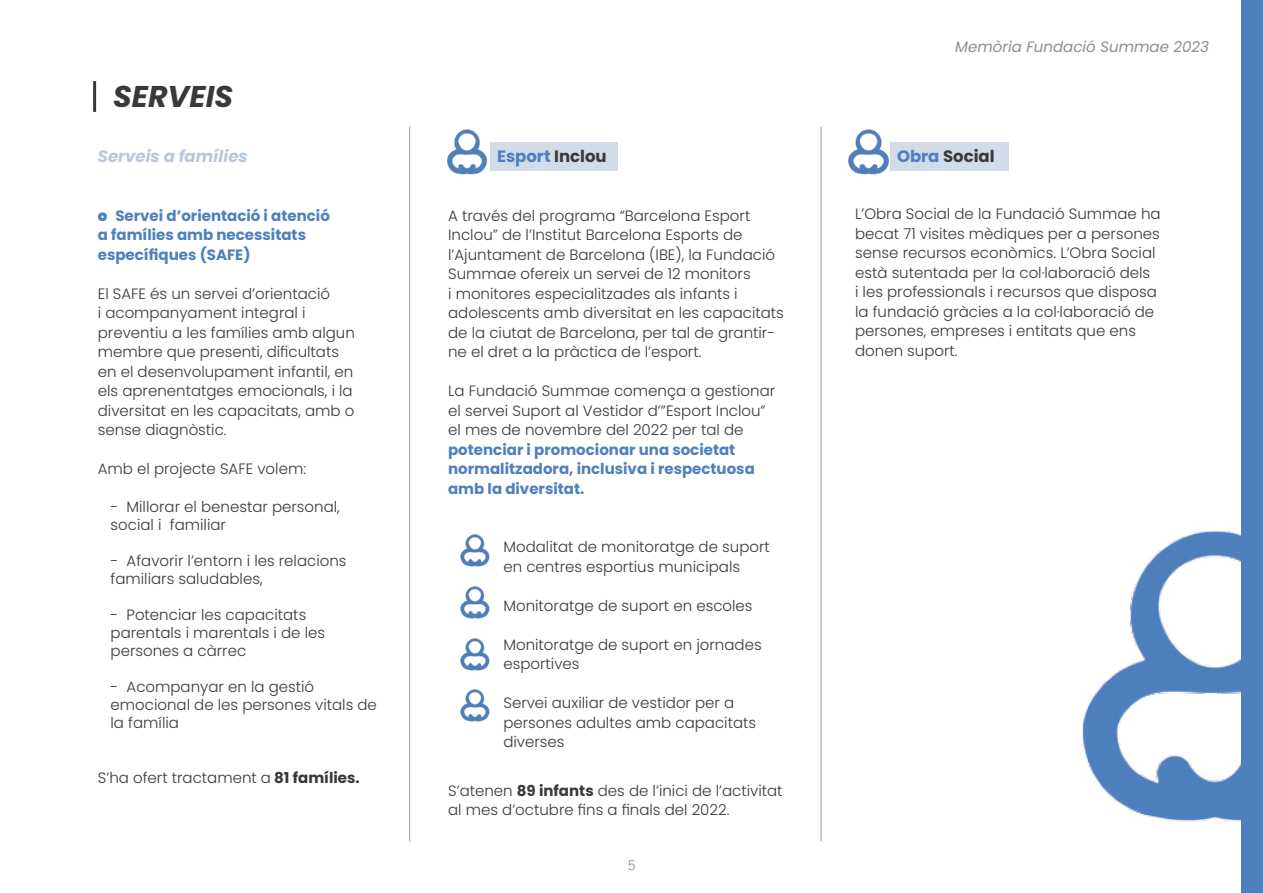
<style>
.page{position:relative;width:1263px;height:893px;background:#fff}
.page>*{position:absolute;margin:0;border:0;box-sizing:border-box;transform-origin:0 0}
.t1{font:italic 700 30px "Poppins";color:#3a3938}
.t2{font:italic 700 16.5px "Poppins";color:#b8c8dc}
.t3{font:700 16.5px "Poppins";color:#4d80bd}
.t4{font:700 16.5px "Poppins";color:#3a3938}
.t5{font:300 15px/19.5px "Poppins";color:#3a3938}
.t6{font:700 15px/19.5px "Poppins";color:#4d80bd}
.t7{font:italic 15px "Poppins";color:#8e8e8d}
.t8{font:13.5px "Trade Gothic LT";color:#949494}
.s1{font-weight:900}
.s2{font-weight:700}
.s3{color:#3a3938}
.s4{color:#4d80bd}
</style>
<div class="page">
<img style="left:1082px;top:507px;width:160px;height:334px">
<div style="left:490px;top:142px;width:128px;height:29px;background:#d2dce9"></div>
<div style="left:890px;top:142px;width:119px;height:29px;background:#d2dce9"></div>
<img style="left:447px;top:129px;width:41px;height:46px">
<img style="left:460px;top:534px;width:30px;height:33px">
<img style="left:460px;top:586px;width:30px;height:33px">
<img style="left:460px;top:638px;width:30px;height:33px">
<img style="left:460px;top:689px;width:30px;height:33px">
<img style="left:848px;top:129px;width:41px;height:46px">
<hr style="left:93px;top:81px;width:3px;height:31px;background:#3a3938">
<hr style="left:409px;top:127px;width:1px;height:714px;background:#9d9d9c">
<hr style="left:821px;top:127px;width:1px;height:714px;background:#9d9d9c">
<div style="left:1242px;top:0;width:21px;height:893px;background:#4d80bd"></div>
<h1 class="t1" style="left:113px;top:80px;width:122px">SERVEIS</h1>
<p class="t2" style="left:98px;top:147px;width:151px">Serveis a famílies</p>
<p class="t6" style="left:98px;top:206px;width:234px"><span class="s1">o</span> Servei d’orientació i atenció a famílies amb necessitats específiques (SAFE)</p>
<p class="t5" style="left:98px;top:284px;width:259px">El SAFE és un servei d’orientació<br>i acompanyament integral i preventiu a les famílies amb algun membre que presenti, dificultats en el desenvolupament infantil, en els aprenentatges emocionals, i la diversitat en les capacitats, amb o sense diagnòstic.</p>
<p class="t5" style="left:98px;top:459px;width:210px">Amb el projecte SAFE volem:</p>
<p class="t5" style="left:111px;top:498px;width:231px;line-height:18px">- Millorar el benestar personal, social i familiar</p>
<p class="t5" style="left:111px;top:552px;width:238px;line-height:18px">- Afavorir l’entorn i les relacions familiars saludables,</p>
<p class="t5" style="left:111px;top:606px;width:216px;line-height:18px">- Potenciar les capacitats parentals i marentals i de les persones a càrrec</p>
<p class="t5" style="left:111px;top:678px;width:268px;line-height:18px">- Acompanyar en la gestió emocional de les persones vitals de la família</p>
<p class="t5" style="left:98px;top:768px;width:263px">S’ha ofert tractament a <span class="s2">81 famílies.</span></p>
<p class="t3" style="left:497px;top:147px;width:111px">Esport <span class="s3">Inclou</span></p>
<p class="t5" style="left:448px;top:206px;width:337px">A través del programa “Barcelona Esport Inclou” de l’Institut Barcelona Esports de l’Ajuntament de Barcelona (IBE), la Fundació Summae ofereix un servei de 12 monitors<br>i monitores especialitzades als infants i adolescents amb diversitat en les capacitats de la ciutat de Barcelona, per tal de grantir&shy;ne el dret a la pràctica de l’esport.</p>
<p class="t5" style="left:448px;top:381px;width:329px">La Fundació Summae comença a gestionar el servei Suport al Vestidor d’”Esport Inclou” el mes de novembre del 2022 per tal de</p>
<p class="t6" style="left:448px;top:440px;width:308px">potenciar i promocionar una societat normalitzadora, inclusiva i respectuosa amb la diversitat.</p>
<p class="t5" style="left:503px;top:537px;width:268px">Modalitat de monitoratge de suport en centres esportius municipals</p>
<p class="t5" style="left:503px;top:596px;width:251px">Monitoratge de suport en escoles</p>
<p class="t5" style="left:503px;top:635px;width:260px">Monitoratge de suport en jornades esportives</p>
<p class="t5" style="left:503px;top:693px;width:254px">Servei auxiliar de vestidor per a persones adultes amb capacitats diverses</p>
<p class="t5" style="left:448px;top:781px;width:336px">S’atenen <span class="s2">89 infants</span> des de l’inici de l’activitat al mes d’octubre fins a finals del 2022.</p>
<p class="t8" style="left:627px;top:857px;width:10px">5</p>
<p class="t7" style="left:955px;top:38px;width:255px">Memòria Fundació Summae 2023</p>
<p class="t4" style="left:897px;top:147px;width:99px"><span class="s4">Obra</span> Social</p>
<p class="t5" style="left:855px;top:204px;width:307px">L’Obra Social de la Fundació Summae ha becat 71 visites mèdiques per a persones sense recursos econòmics. L’Obra Social està sutentada per la col·laboració dels<br>i les professionals i recursos que disposa la fundació gràcies a la col·laboració de persones, empreses i entitats que ens donen suport.</p>
</div>
